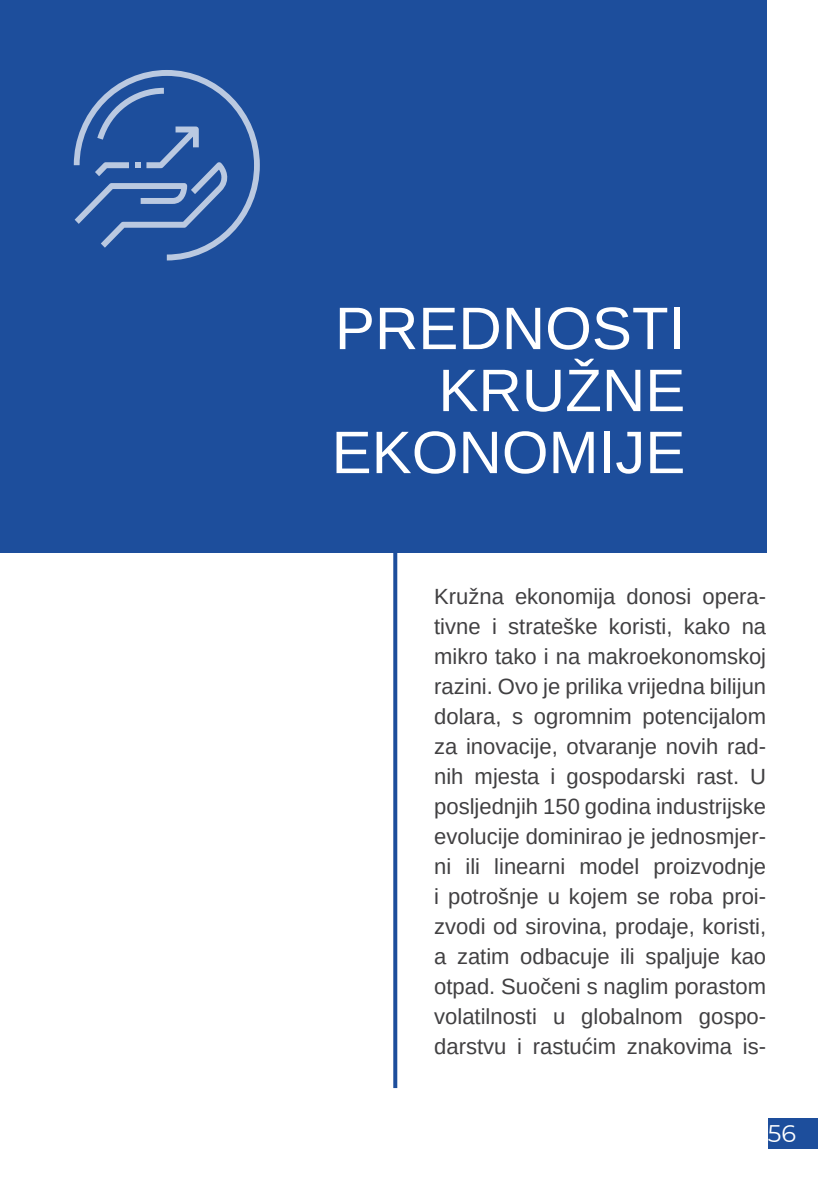
<style>
.page{position:relative;width:840px;height:1191px;background:#fff}
.page>*{position:absolute;margin:0;border:0;box-sizing:border-box;transform-origin:0 0}
.t1{font:60px/62px "Arimo";color:#fff;text-align:right}
.t2{font:24px "Montserrat";color:#fff}
.t3{font:22px/30px "Arimo";color:#414042;text-align:justify}
</style>
<div class="page">
<div style="left:767px;top:1118px;width:49px;height:31px;background:#1d4e9c"></div>
<div style="left:0;top:0;width:765px;height:552px;background:#1d4e9c"></div>
<svg style="left:393px;top:552px;width:4px;height:536px;background:#2c5aa2"></svg>
<svg style="left:74px;top:70px;width:186px;height:190px"></svg>
<h1 class="t1" style="left:331px;top:298px;width:355px">PREDNOSTI<br>KRUŽNE<br>EKONOMIJE</h1>
<p class="t3" style="left:434px;top:581px;width:333px">Kružna ekonomija donosi opera&shy;tivne i strateške koristi, kako na mikro tako i na makroekonomskoj razini. Ovo je prilika vrijedna bilijun dolara, s ogromnim potencijalom za inovacije, otvaranje novih rad&shy;nih mjesta i gospodarski rast. U posljednjih 150 godina industrijske evolucije dominirao je jednosmjer&shy;ni ili linearni model proizvodnje i potrošnje u kojem se roba proi&shy;zvodi od sirovina, prodaje, koristi, a zatim odbacuje ili spaljuje kao otpad. Suočeni s naglim porastom volatilnosti u globalnom gospo&shy;darstvu i rastućim znakovima is-</p>
<p class="t2" style="left:767px;top:1116px;width:30px">56</p>
</div>
